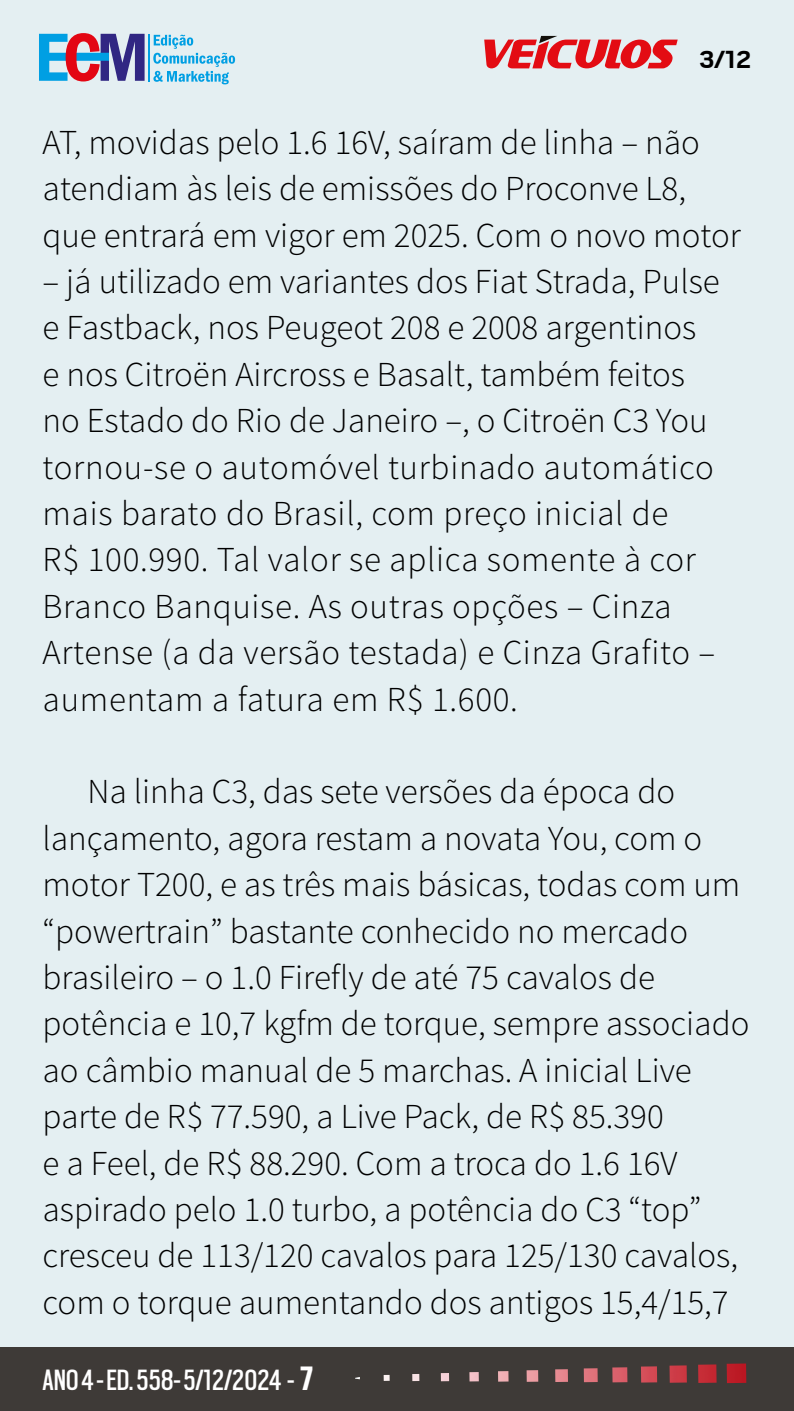
<style>
.page{position:relative;width:794px;height:1411px;background:#fff}
.page>*{position:absolute;margin:0;border:0;box-sizing:border-box;transform-origin:0 0}
.t1{font:300 35px/46.4px "Source Sans Pro";color:#000}
.t2{font:32.5px "Scout Cond";color:#fff}
.t3{font:700 27.5px "Scout";color:#000}
.s1{font-weight:700;font-size:37.5px}
</style>
<div class="page">
<div style="left:0;top:0;width:794px;height:1347px;background:#e4eff2"></div>
<div style="left:0;top:1347px;width:794px;height:63px;background:#3e3a37"></div>
<img style="left:726px;top:1363px;width:20px;height:19px">
<img style="left:698px;top:1364px;width:18px;height:18px">
<img style="left:669px;top:1365px;width:18px;height:17px">
<img style="left:641px;top:1366px;width:16px;height:16px">
<img style="left:612px;top:1367px;width:15px;height:15px">
<img style="left:584px;top:1368px;width:14px;height:13px">
<svg style="left:555px;top:1369px;width:13px;height:12px"></svg>
<svg style="left:526px;top:1370px;width:12px;height:11px"></svg>
<svg style="left:498px;top:1371px;width:10px;height:10px"></svg>
<svg style="left:469px;top:1372px;width:10px;height:9px"></svg>
<svg style="left:441px;top:1373px;width:8px;height:8px"></svg>
<svg style="left:412px;top:1374px;width:7px;height:6px"></svg>
<svg style="left:384px;top:1374px;width:6px;height:6px"></svg>
<hr style="left:149px;top:34px;width:1px;height:47px;background:#009fe3">
<svg style="left:153px;top:35px;width:82px;height:49px"></svg>
<svg style="left:39px;top:33px;width:106px;height:48px"></svg>
<svg style="left:484px;top:36px;width:193px;height:32px"></svg>
<p class="t3" style="left:699px;top:47px;width:54px">3/12</p>
<p class="t1" style="left:43px;top:119px;width:700px">AT, movidas pelo 1.6 16V, saíram de linha – não atendiam às leis de emissões do Proconve L8, que entrará em vigor em 2025. Com o novo motor</p>
<p class="t1" style="left:43px;top:258px;width:679px">– já utilizado em variantes dos Fiat Strada, Pulse e Fastback, nos Peugeot 208 e 2008 argentinos e nos Citroën Aircross e Basalt, também feitos no Estado do Rio de Janeiro –, o Citroën C3 You tornou-se o automóvel turbinado automático mais barato do Brasil, com preço inicial de<br>R$ 100.990. Tal valor se aplica somente à cor Branco Banquise. As outras opções – Cinza Artense (a da versão testada) e Cinza Grafito – aumentam a fatura em R$ 1.600.</p>
<p class="t1" style="left:42px;top:768px;width:708px;text-indent:45px">Na linha C3, das sete versões da época do lançamento, agora restam a novata You, com o motor T200, e as três mais básicas, todas com um “powertrain” bastante conhecido no mercado brasileiro – o 1.0 Firefly de até 75 cavalos de potência e 10,7 kgfm de torque, sempre associado ao câmbio manual de 5 marchas. A inicial Live parte de R$ 77.590, a Live Pack, de R$ 85.390<br>e a Feel, de R$ 88.290. Com a troca do 1.6 16V aspirado pelo 1.0 turbo, a potência do C3 “top” cresceu de 113/120 cavalos para 125/130 cavalos, com o torque aumentando dos antigos 15,4/15,7</p>
<p class="t2" style="left:43px;top:1358px;width:272px">ANO 4 - ED. 558- 5/12/2024 - <span class="s1">7</span></p>
</div>
